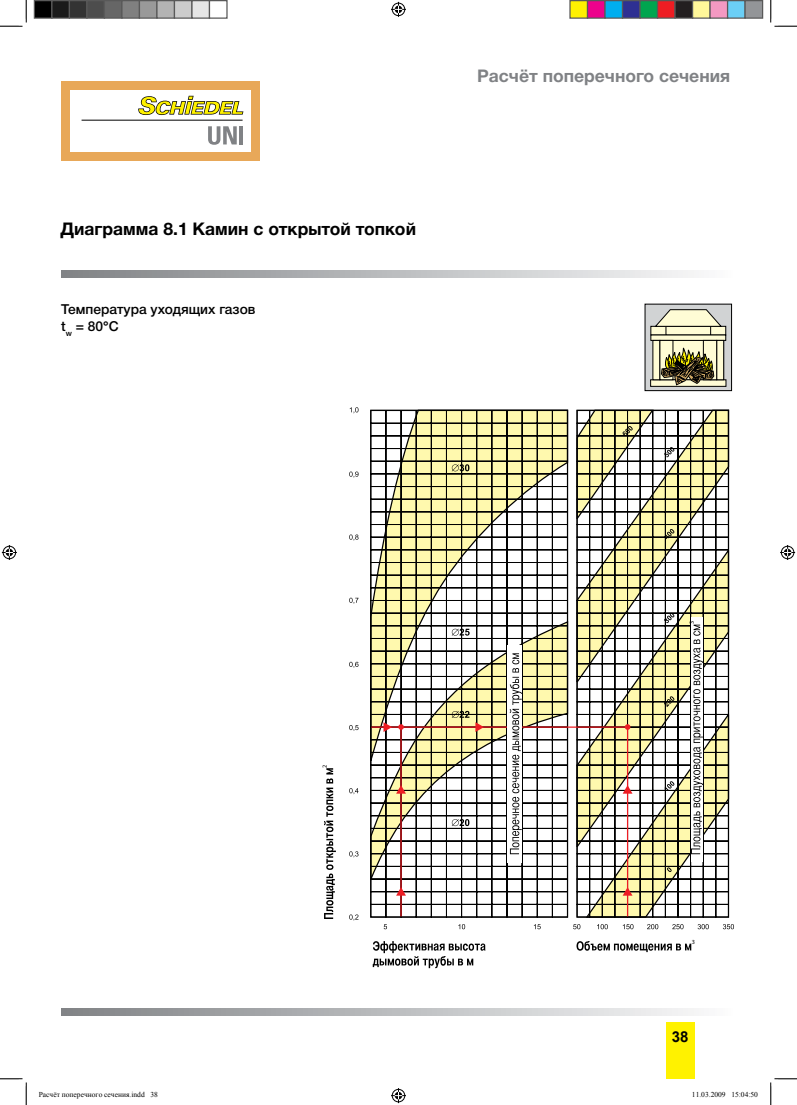
<style>
.page{position:relative;width:797px;height:1105px;background:#fff}
.page>*{position:absolute;margin:0;border:0;box-sizing:border-box;transform-origin:0 0}
.t1{font:17.5px "Helvetica 7 Bold";color:#000}
.t2{font:17.5px "Helvetica 7 Bold";color:#808285}
.t3{font:700 15px "Arial";color:#000}
.t4{font:13.75px/16.5px "Helvetica 6 Medium";color:#000}
.t5{font:7.5px "Times New Roman";color:#000}
.t6{font:6.25px "Helvetica CY Bold";color:#000}
.t7{font:6.25px "Helvetica CY Plain";color:#000}
</style>
<div class="page">
<div style="left:62px;top:81px;width:198px;height:80px;background:#e8a859"></div>
<div style="left:71px;top:90px;width:180px;height:62px;background:#fff"></div>
<hr style="left:82px;top:120px;width:160px;height:1px;background:#000">
<svg style="left:138px;top:96px;width:105px;height:19px"></svg>
<svg style="left:208px;top:126px;width:29px;height:19px"></svg>
<hr style="left:239px;top:126px;width:4px;height:18px;background:#808285">
<svg style="left:62px;top:271px;width:632px;height:7px;background:#b9babc"></svg>
<svg style="left:62px;top:1008px;width:632px;height:7px;background:#b9babc"></svg>
<div style="left:666px;top:1022px;width:28px;height:57px;background:#fff200"></div>
<div style="left:645px;top:304px;width:86px;height:87px;background:#d1d3d4"></div>
<div style="left:644px;top:304px;width:88px;height:87px;border:1px solid #000"></div>
<div style="left:659px;top:340px;width:65px;height:40px;background:#fffcd5"></div>
<div style="left:650px;top:379px;width:76px;height:8px;background:#fffcd5;border:1px solid #000"></div>
<div style="left:650px;top:326px;width:76px;height:9px;background:#fffcd5"></div>
<svg style="left:653px;top:309px;width:70px;height:18px"></svg>
<svg style="left:650px;top:335px;width:76px;height:6px"></svg>
<svg style="left:652px;top:340px;width:8px;height:40px"></svg>
<div style="left:716px;top:340px;width:8px;height:40px;background:#fffcd5;border:1px solid #000"></div>
<div style="left:703px;top:340px;width:14px;height:40px;background:#fffcd5;border:1px solid #000"></div>
<div style="left:659px;top:340px;width:14px;height:40px;background:#fffcd5;border:1px solid #000"></div>
<svg style="left:660px;top:347px;width:54px;height:39px"></svg>
<svg style="left:370px;top:409px;width:359px;height:509px"></svg>
<svg style="left:384px;top:924px;width:3px;height:5px"></svg>
<svg style="left:458px;top:924px;width:7px;height:5px"></svg>
<svg style="left:534px;top:924px;width:6px;height:5px"></svg>
<svg style="left:573px;top:924px;width:7px;height:5px"></svg>
<svg style="left:597px;top:924px;width:11px;height:5px"></svg>
<svg style="left:623px;top:924px;width:10px;height:5px"></svg>
<svg style="left:647px;top:924px;width:11px;height:5px"></svg>
<svg style="left:672px;top:924px;width:11px;height:5px"></svg>
<svg style="left:697px;top:924px;width:11px;height:5px"></svg>
<svg style="left:723px;top:924px;width:11px;height:5px"></svg>
<svg style="left:349px;top:914px;width:9px;height:6px"></svg>
<svg style="left:349px;top:851px;width:9px;height:6px"></svg>
<svg style="left:349px;top:788px;width:9px;height:6px"></svg>
<svg style="left:349px;top:725px;width:9px;height:6px"></svg>
<svg style="left:349px;top:662px;width:9px;height:6px"></svg>
<svg style="left:349px;top:598px;width:9px;height:6px"></svg>
<svg style="left:349px;top:534px;width:9px;height:7px"></svg>
<svg style="left:349px;top:472px;width:9px;height:6px"></svg>
<svg style="left:350px;top:407px;width:8px;height:6px"></svg>
<svg style="left:452px;top:819px;width:17px;height:7px"></svg>
<svg style="left:667px;top:867px;width:4px;height:5px"></svg>
<svg style="left:664px;top:781px;width:10px;height:10px"></svg>
<svg style="left:664px;top:696px;width:10px;height:11px"></svg>
<svg style="left:664px;top:613px;width:10px;height:10px"></svg>
<svg style="left:665px;top:529px;width:9px;height:10px"></svg>
<svg style="left:664px;top:447px;width:10px;height:10px"></svg>
<svg style="left:622px;top:426px;width:10px;height:10px"></svg>
<svg style="left:452px;top:711px;width:17px;height:7px"></svg>
<svg style="left:452px;top:629px;width:17px;height:7px"></svg>
<svg style="left:452px;top:464px;width:17px;height:7px"></svg>
<hr style="left:371px;top:726px;width:257px;height:2px;background:#ed1d24">
<svg style="left:383px;top:722px;width:9px;height:10px"></svg>
<svg style="left:475px;top:722px;width:9px;height:10px"></svg>
<svg style="left:398px;top:724px;width:6px;height:6px"></svg>
<hr style="left:400px;top:727px;width:1px;height:189px;background:#ed1d24">
<svg style="left:396px;top:887px;width:10px;height:9px"></svg>
<svg style="left:396px;top:785px;width:10px;height:9px"></svg>
<hr style="left:627px;top:727px;width:1px;height:189px;background:#ed1d24">
<svg style="left:622px;top:887px;width:10px;height:9px"></svg>
<svg style="left:622px;top:785px;width:10px;height:9px"></svg>
<svg style="left:625px;top:724px;width:5px;height:6px"></svg>
<svg style="left:324px;top:768px;width:12px;height:151px"></svg>
<svg style="left:373px;top:941px;width:112px;height:27px"></svg>
<div style="left:507px;top:645px;width:14px;height:217px;background:#fff"></div>
<svg style="left:510px;top:653px;width:12px;height:201px"></svg>
<div style="left:691px;top:617px;width:11px;height:245px;background:#fff"></div>
<svg style="left:691px;top:625px;width:12px;height:229px"></svg>
<svg style="left:576px;top:941px;width:115px;height:11px"></svg>
<svg style="left:0;top:0;width:27px;height:27px"></svg>
<svg style="left:0;top:1078px;width:27px;height:27px"></svg>
<svg style="left:770px;top:0;width:27px;height:27px"></svg>
<svg style="left:770px;top:1078px;width:27px;height:27px"></svg>
<svg style="left:391px;top:2px;width:15px;height:15px"></svg>
<svg style="left:391px;top:1088px;width:15px;height:15px"></svg>
<svg style="left:2px;top:545px;width:15px;height:15px"></svg>
<svg style="left:780px;top:545px;width:15px;height:15px"></svg>
<div style="left:34px;top:1px;width:18px;height:17px;background:#000"></div>
<div style="left:34px;top:0;width:18px;height:19px;border:1px solid #595959"></div>
<div style="left:52px;top:1px;width:17px;height:17px;background:#1a1a1a"></div>
<div style="left:51px;top:0;width:19px;height:19px;border:1px solid #595959"></div>
<div style="left:69px;top:1px;width:18px;height:17px;background:#333"></div>
<div style="left:69px;top:0;width:19px;height:19px;border:1px solid #595959"></div>
<div style="left:87px;top:1px;width:17px;height:17px;background:#4d4d4d"></div>
<div style="left:86px;top:0;width:19px;height:19px;border:1px solid #595959"></div>
<div style="left:104px;top:1px;width:18px;height:17px;background:#666"></div>
<div style="left:104px;top:0;width:18px;height:19px;border:1px solid #595959"></div>
<div style="left:122px;top:1px;width:17px;height:17px;background:#808080"></div>
<div style="left:121px;top:0;width:19px;height:19px;border:1px solid #595959"></div>
<div style="left:139px;top:1px;width:18px;height:17px;background:#999"></div>
<div style="left:139px;top:0;width:19px;height:19px;border:1px solid #595959"></div>
<div style="left:157px;top:1px;width:17px;height:17px;background:#b3b3b3"></div>
<div style="left:156px;top:0;width:19px;height:19px;border:1px solid #595959"></div>
<div style="left:174px;top:1px;width:18px;height:17px;background:#ccc"></div>
<div style="left:174px;top:0;width:18px;height:19px;border:1px solid #595959"></div>
<div style="left:192px;top:1px;width:17px;height:17px;background:#e6e6e6"></div>
<div style="left:191px;top:0;width:19px;height:19px;border:1px solid #595959"></div>
<div style="left:209px;top:0;width:19px;height:19px;border:1px solid #595959"></div>
<div style="left:570px;top:1px;width:17px;height:17px;background:#fff101"></div>
<div style="left:569px;top:0;width:19px;height:19px;border:1px solid #595959"></div>
<div style="left:587px;top:1px;width:18px;height:17px;background:#ed028c"></div>
<div style="left:587px;top:0;width:18px;height:19px;border:1px solid #595959"></div>
<div style="left:605px;top:1px;width:17px;height:17px;background:#00aeef"></div>
<div style="left:604px;top:0;width:19px;height:19px;border:1px solid #595959"></div>
<div style="left:622px;top:1px;width:18px;height:17px;background:#2e3092"></div>
<div style="left:622px;top:0;width:18px;height:19px;border:1px solid #595959"></div>
<div style="left:640px;top:1px;width:17px;height:17px;background:#00a54f"></div>
<div style="left:639px;top:0;width:19px;height:19px;border:1px solid #595959"></div>
<div style="left:657px;top:1px;width:18px;height:17px;background:#ee1d23"></div>
<div style="left:657px;top:0;width:18px;height:19px;border:1px solid #595959"></div>
<div style="left:675px;top:1px;width:17px;height:17px;background:#231f20"></div>
<div style="left:674px;top:0;width:19px;height:19px;border:1px solid #595959"></div>
<div style="left:692px;top:1px;width:18px;height:17px;background:#fff79a"></div>
<div style="left:692px;top:0;width:18px;height:19px;border:1px solid #595959"></div>
<div style="left:710px;top:1px;width:17px;height:17px;background:#f499c2"></div>
<div style="left:709px;top:0;width:19px;height:19px;border:1px solid #595959"></div>
<div style="left:727px;top:1px;width:18px;height:17px;background:#6bcff6"></div>
<div style="left:727px;top:0;width:18px;height:19px;border:1px solid #595959"></div>
<div style="left:745px;top:1px;width:17px;height:17px;background:#939598"></div>
<div style="left:744px;top:0;width:19px;height:19px;border:1px solid #595959"></div>
<h1 class="t1" style="left:60px;top:219px;width:357px">Диаграмма 8.1 Камин с открытой топкой</h1>
<h3 class="t4" style="left:61px;top:301px;width:196px">Температура уходящих газов t<sub>w</sub> = 80°C</h3>
<h1 class="t2" style="left:477px;top:66px;width:254px">Расчёт поперечного сечения</h1>
<p class="t6" style="left:321px;top:768px;width:5px;rotate:-90deg">2</p>
<p class="t7" style="left:688px;top:624px;width:5px;rotate:-90deg">3</p>
<p class="t6" style="left:692px;top:938px;width:5px">3</p>
<h2 class="t3" style="left:671px;top:1027px;width:18px">38</h2>
<p class="t5" style="left:39px;top:1090px;width:121px">Расчёт поперечного сечения.indd 38</p>
<p class="t5" style="left:692px;top:1090px;width:68px">11.03.2009 15:04:50</p>
</div>
